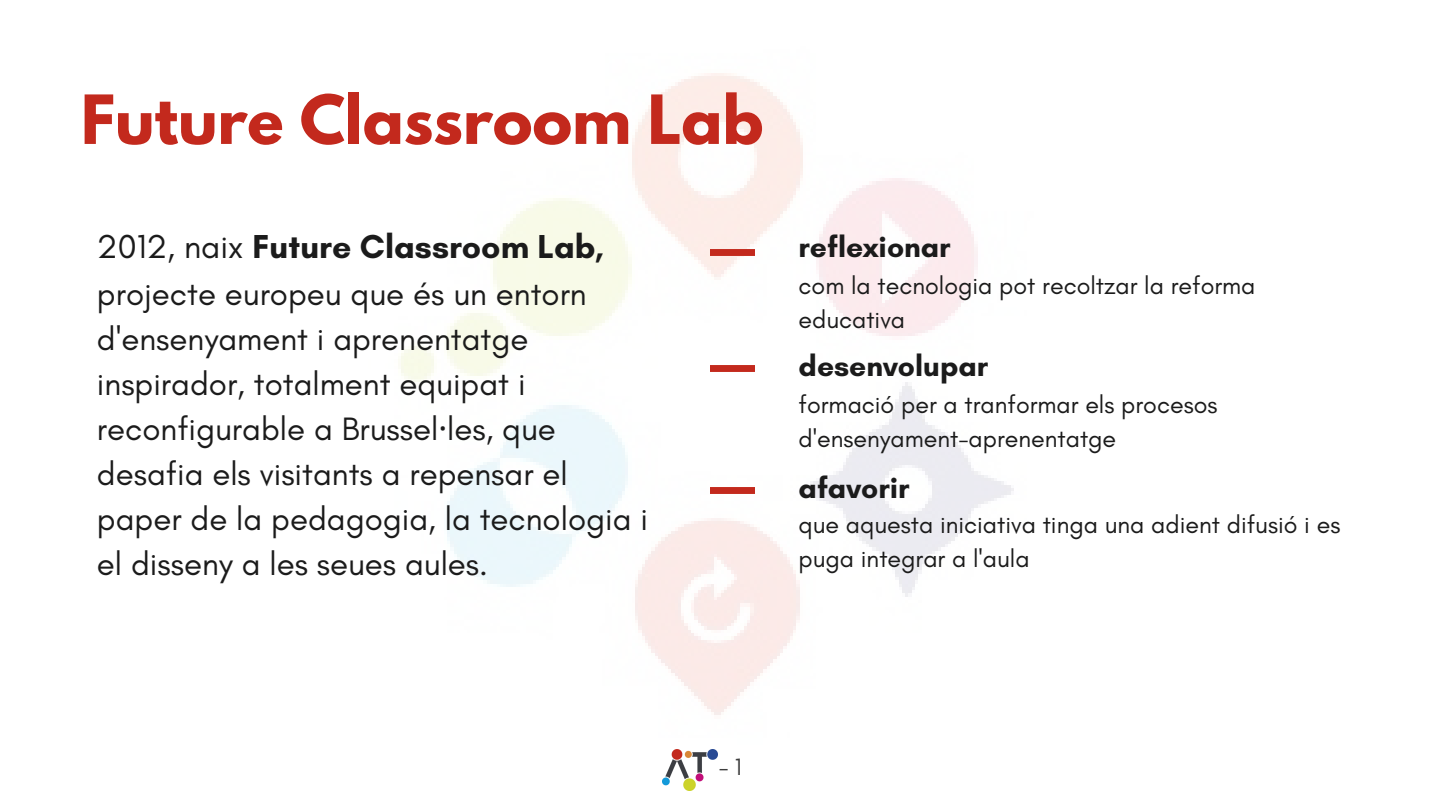
<style>
.page{position:relative;width:1440px;height:810px;background:#fff}
.page>*{position:absolute;margin:0;border:0;box-sizing:border-box;transform-origin:0 0}
.t1{font:700 60px "League Spartan";color:#c3291d}
.t2{font:700 33.8px "Glacial Indifference";color:#1b1b1b}
.t3{font:33px/45px "Glacial Indifference";color:#1b1b1b}
.t4{font:700 30px "Glacial Indifference";color:#1b1b1b}
.t5{font:25px/34.5px "Glacial Indifference";color:#1b1b1b}
.t6{font:24px "Glacial Indifference";color:#1b1b1b}
.s1{font-weight:400}
.s2{font-family:"Noto Sans"}
</style>
<div class="page">
<img style="left:398px;top:73px;width:616px;height:718px">
<img style="left:711px;top:250px;width:43px;height:6px">
<img style="left:711px;top:365px;width:43px;height:6px">
<img style="left:711px;top:488px;width:43px;height:6px">
<img style="left:662px;top:750px;width:55px;height:40px">
<p class="t1" style="left:81px;top:90px;width:684px">Future Classroom Lab</p>
<p class="t2" style="left:97px;top:226px;width:509px"><span class="s1">2012, naix</span> Future Classroom Lab,</p>
<p class="t3" style="left:97px;top:271px;width:552px">projecte europeu que és un entorn d'ensenyament i aprenentatge inspirador, totalment equipat i reconfigurable a Brussel<span class="s2">·</span>les, que desafia els visitants a repensar el paper de la pedagogia, la tecnologia i el disseny a les seues aules.</p>
<p class="t4" style="left:799px;top:228px;width:154px">reflexionar</p>
<h1 class="t5" style="left:799px;top:268px;width:458px">com la tecnologia pot recoltzar la reforma educativa</h1>
<h2 class="t4" style="left:799px;top:347px;width:191px">desenvolupar</h2>
<p class="t5" style="left:799px;top:387px;width:420px">formació per a tranformar els procesos d'ensenyament-aprenentatge</p>
<p class="t4" style="left:799px;top:469px;width:113px">afavorir</p>
<p class="t5" style="left:799px;top:507px;width:543px;line-height:33.8px">que aquesta iniciativa tinga una adient difusió i es puga integrar a l'aula</p>
<p class="t6" style="left:719px;top:752px;width:25px">- 1</p>
</div>
